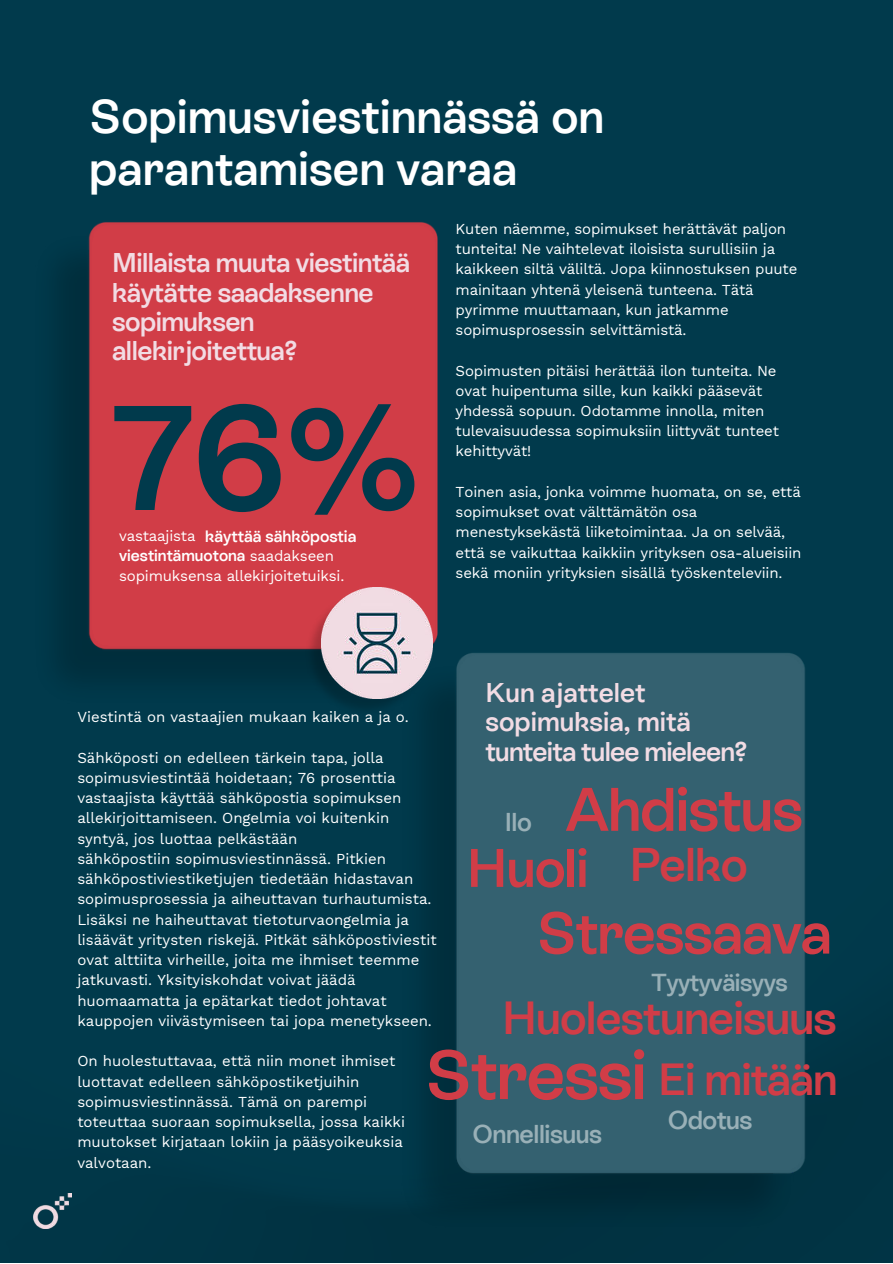
<style>
.page{position:relative;width:893px;height:1264px;background:#fff}
.page>*{position:absolute;margin:0;border:0;box-sizing:border-box;transform-origin:0 0}
.t1{font:600 148.5px "ES Rebond Grotesque";color:#013a4c}
.t2{font:600 61.35px "ES Rebond Grotesque";letter-spacing:-.02em;color:#d13d47}
.t3{font:600 58.95px "ES Rebond Grotesque";letter-spacing:-.02em;color:#d13d47}
.t4{font:600 54.15px "ES Rebond Grotesque";letter-spacing:-.02em;color:#d13d47}
.t5{font:600 47.25px/51.8px "ES Rebond Grotesque";color:#fff}
.t6{font:600 47.1px "ES Rebond Grotesque";letter-spacing:-.02em;color:#d13d47}
.t7{font:600 46.2px "ES Rebond Grotesque";letter-spacing:-.02em;color:#d13d47}
.t8{font:600 44.85px "ES Rebond Grotesque";letter-spacing:-.02em;color:#d13d47}
.t9{font:600 27px/29.2px "ES Rebond Grotesque";letter-spacing:-.02em;color:#f2dce4}
.t10{font:600 27px/29.2px "ES Rebond Grotesque";color:#f2dce4}
.t11{font:600 25.8px "ES Rebond Grotesque";letter-spacing:-.02em;color:#99b0b7}
.t12{font:600 24.45px "ES Rebond Grotesque";letter-spacing:-.02em;color:#99b0b7}
.t13{font:600 16.35px "ES Rebond Grotesque";color:#fff}
.t14{font:600 16.05px "ES Rebond Grotesque";color:#fff}
.t15{font:15px/20.2px "Work Sans";color:#fff}
.s1{color:#d13d47}
.s2{font-size:69.3px}
</style>
<div class="page">
<img style="left:0;top:0;width:892px;height:1262px">
<img style="left:34px;top:1193px;width:37px;height:35px">
<img style="left:305px;top:595px;width:120px;height:120px">
<img style="left:322px;top:588px;width:110px;height:110px">
<h3 class="t5" style="left:89px;top:89px;width:516px">Sopimusviestinnässä on parantamisen varaa</h3>
<h3 class="t9" style="left:112px;top:247px;width:299px">Millaista muuta viestintää käytätte saadaksenne sopimuksen allekirjoitettua?</h3>
<h1 class="t1" style="left:111px;top:358px;width:312px">76%</h1>
<p class="t15" style="left:119px;top:525px;width:227px">vastaajista <span class="s1">käyttää sähköpostia viestintämuotona</span> saadakseen sopimuksensa allekirjoitetuiksi.</p>
<p class="t13" style="left:205px;top:525px;width:153px">käyttää sähköpostia</p>
<p class="t14" style="left:119px;top:545px;width:128px">viestintämuotona</p>
<p class="t15" style="left:455px;top:218px;width:343px">Kuten näemme, sopimukset herättävät paljon tunteita! Ne vaihtelevat iloisista surullisiin ja kaikkeen siltä väliltä. Jopa kiinnostuksen puute mainitaan yhtenä yleisenä tunteena. Tätä pyrimme muuttamaan, kun jatkamme sopimusprosessin selvittämistä.</p>
<p class="t15" style="left:455px;top:359px;width:325px">Sopimusten pitäisi herättää ilon tunteita. Ne ovat huipentuma sille, kun kaikki pääsevät yhdessä sopuun. Odotamme innolla, miten tulevaisuudessa sopimuksiin liittyvät tunteet kehittyvät!</p>
<p class="t15" style="left:455px;top:481px;width:347px">Toinen asia, jonka voimme huomata, on se, että sopimukset ovat välttämätön osa menestyksekästä liiketoimintaa. Ja on selvää, että se vaikuttaa kaikkiin yrityksen osa-alueisiin sekä moniin yrityksien sisällä työskenteleviin.</p>
<h3 class="t10" style="left:485px;top:677px;width:263px">Kun ajattelet sopimuksia, mitä tunteita tulee mieleen?</h3>
<p class="t15" style="left:77px;top:706px;width:333px">Viestintä on vastaajien mukaan kaiken a ja o.</p>
<p class="t15" style="left:77px;top:746px;width:361px">Sähköposti on edelleen tärkein tapa, jolla sopimusviestintää hoidetaan; 76 prosenttia vastaajista käyttää sähköpostia sopimuksen allekirjoittamiseen. Ongelmia voi kuitenkin syntyä, jos luottaa pelkästään<br>sähköpostiin sopimusviestinnässä. Pitkien sähköpostiviestiketjujen tiedetään hidastavan sopimusprosessia ja aiheuttavan turhautumista.<br>Lisäksi ne haiheuttavat tietoturvaongelmia ja lisäävät yritysten riskejä. Pitkät sähköpostiviestit ovat alttiita virheille, joita me ihmiset teemme jatkuvasti. Yksityiskohdat voivat jäädä huomaamatta ja epätarkat tiedot johtavat kauppojen viivästymiseen tai jopa menetykseen.</p>
<p class="t15" style="left:77px;top:1050px;width:329px">On huolestuttavaa, että niin monet ihmiset luottavat edelleen sähköpostiketjuihin sopimusviestinnässä. Tämä on parempi toteuttaa suoraan sopimuksella, jossa kaikki muutokset kirjataan lokiin ja pääsyoikeuksia valvotaan.</p>
<h2 class="t2" style="left:565px;top:768px;width:239px">Ahdistus</h2>
<h3 class="t6" style="left:629px;top:832px;width:120px">Pelko</h3>
<h3 class="t11" style="left:504px;top:804px;width:29px">Ilo</h3>
<h3 class="t4" style="left:466px;top:831px;width:124px">Huoli</h3>
<h3 class="t3" style="left:536px;top:893px;width:297px">Stressaava</h3>
<h3 class="t12" style="left:651px;top:966px;width:138px">Tyytyväisyys</h3>
<h3 class="t7" style="left:502px;top:986px;width:336px">Huolestuneisuus</h3>
<h3 class="t8" style="left:425px;top:1049px;width:414px"><span class="s2">Stressi</span> Ei mitään</h3>
<h3 class="t11" style="left:667px;top:1103px;width:86px">Odotus</h3>
<h3 class="t11" style="left:472px;top:1116px;width:131px">Onnellisuus</h3>
</div>
